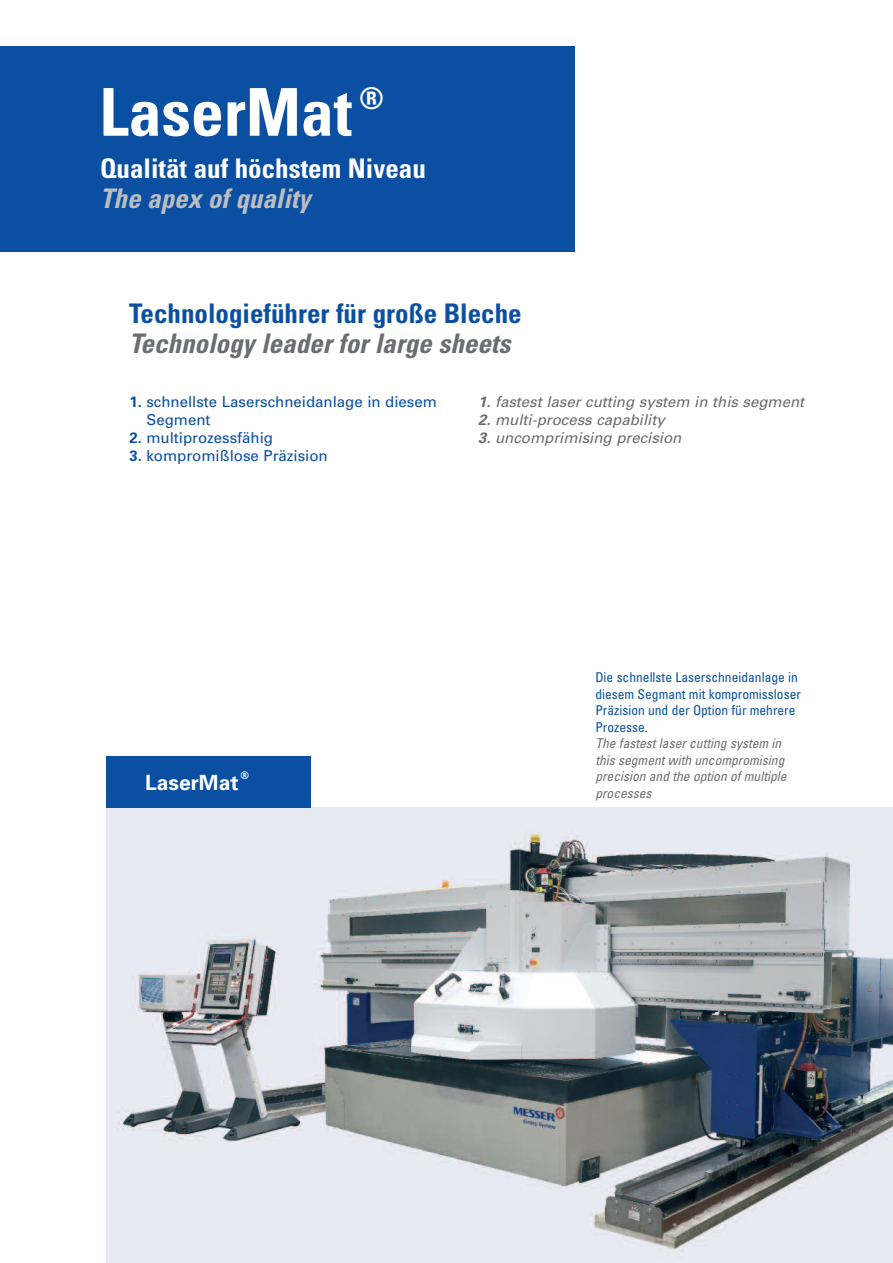
<style>
.page{position:relative;width:893px;height:1263px;background:#fff}
.page>*{position:absolute;margin:0;border:0;box-sizing:border-box;transform-origin:0 0}
.t1{font:700 condensed 66px "Univers";color:#fff}
.t2{font:700 condensed 30px "Univers";color:#fff}
.t3{font:700 condensed 27px "Univers";color:#0a4fa2}
.t4{font:italic 700 condensed 27px "Univers";color:#6c6d70}
.t5{font:700 condensed 27px "Univers";color:#fff}
.t6{font:italic 700 condensed 27px "Univers";color:#bcbdc0}
.t7{font:700 21px "Univers";color:#fff}
.t8{font:italic 15px "Univers";color:#6c6d70}
.t9{font:15px/18px "Univers";color:#0a4fa2}
.t10{font:condensed 13.5px/16.5px "Univers";color:#0a4fa2}
.t11{font:italic condensed 13.5px/16.5px "Univers";color:#6c6d70}
.t12{font:700 condensed 10.5px "Univers";color:#fff}
.s1{font-weight:700}
</style>
<div class="page">
<img style="left:106px;top:808px;width:787px;height:455px">
<div style="left:0;top:47px;width:575px;height:205px;background:#0a4fa2"></div>
<div style="left:106px;top:757px;width:205px;height:51px;background:#0a4fa2"></div>
<h2 class="t2" style="left:359px;top:87px;width:26px">®</h2>
<h1 class="t1" style="left:99px;top:88px;width:254px">LaserMat</h1>
<h3 class="t5" style="left:100px;top:159px;width:327px">Qualität auf höchstem Niveau</h3>
<h3 class="t6" style="left:100px;top:189px;width:212px">The apex of quality</h3>
<h3 class="t3" style="left:129px;top:304px;width:394px">Technologieführer für große Bleche</h3>
<h3 class="t4" style="left:129px;top:334px;width:383px">Technology leader for large sheets</h3>
<p class="t9" style="left:146px;top:394px;width:292px;text-indent:-17px"><span class="s1">1.</span> schnellste Laserschneidanlage in diesem<br>Segment</p>
<p class="t9" style="left:129px;top:430px;width:145px"><span class="s1">2.</span> multiprozessfähig</p>
<p class="t9" style="left:129px;top:448px;width:200px"><span class="s1">3.</span> kompromißlose Präzision</p>
<p class="t8" style="left:478px;top:396px;width:328px"><span class="s1">1.</span> fastest laser cutting system in this segment</p>
<p class="t8" style="left:478px;top:414px;width:188px"><span class="s1">2.</span> multi-process capability</p>
<p class="t8" style="left:478px;top:432px;width:205px"><span class="s1">3.</span> uncomprimising precision</p>
<h3 class="t7" style="left:145px;top:774px;width:95px">LaserMat</h3>
<p class="t12" style="left:240px;top:771px;width:10px">®</p>
<p class="t10" style="left:595px;top:670px;width:207px">Die schnellste Laserschneidanlage in diesem Segmant mit kompromissloser<br>Präzision und der Option für mehrere<br>Prozesse.</p>
<p class="t11" style="left:595px;top:736px;width:193px">The fastest laser cutting system in this segment with uncompromising precision and the option of multiple processes</p>
</div>
